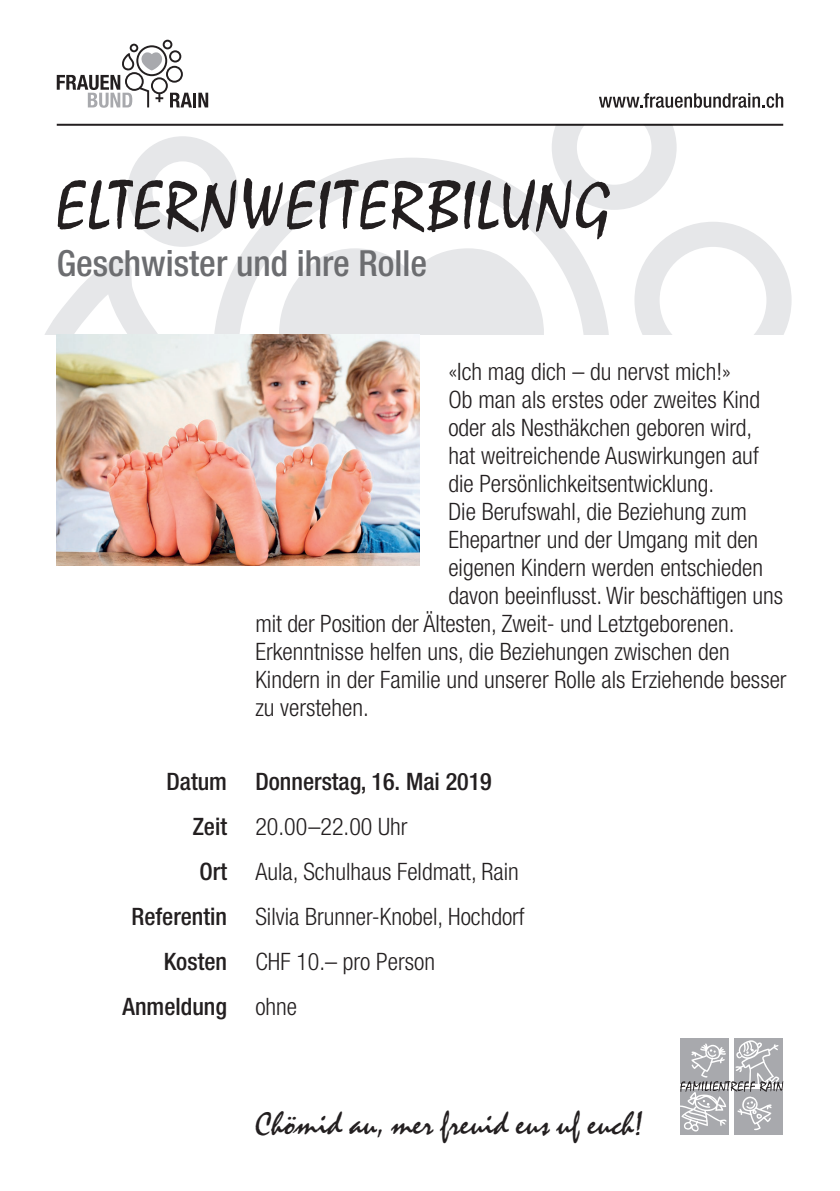
<style>
.page{position:relative;width:840px;height:1191px;background:#fff}
.page>*{position:absolute;margin:0;border:0;box-sizing:border-box;transform-origin:0 0}
.t1{font:66px "Mistral Std";letter-spacing:.03em;color:#231f20}
.t2{font:500 condensed 36px "Helvetica Neue LT Std";color:#6c6d70}
.t3{font:32px "Mistral Std";color:#231f20}
.t4{font:300 condensed 24px "Helvetica Neue LT Std";color:#231f20}
.t5{font:500 condensed 24px "Helvetica Neue LT Std";color:#231f20}
.s1{font-weight:500}
.s2{font-weight:300}
</style>
<div class="page">
<hr style="left:57px;top:124px;width:725px;height:2px;background:#231f20">
<hr style="left:193px;top:93px;width:3px;height:14px;background:#231f20">
<svg style="left:198px;top:93px;width:10px;height:14px"></svg>
<svg style="left:57px;top:40px;width:135px;height:68px"></svg>
<svg style="left:599px;top:93px;width:183px;height:15px"></svg>
<div style="left:734px;top:1089px;width:48px;height:45px;background:#a8a9ad"></div>
<div style="left:680px;top:1037px;width:48px;height:46px;background:#a8a9ad"></div>
<div style="left:734px;top:1037px;width:48px;height:46px;background:#a8a9ad"></div>
<div style="left:680px;top:1089px;width:48px;height:45px;background:#a8a9ad"></div>
<svg style="left:680px;top:1040px;width:102px;height:91px"></svg>
<img style="left:57px;top:334px;width:363px;height:232px">
<h1 class="t1" style="left:57px;top:167px;width:555px">Elternweiterbilung</h1>
<h2 class="t2" style="left:57px;top:241px;width:372px">Geschwister und ihre Rolle</h2>
<p class="t4" style="left:448px;top:358px;width:284px">«Ich mag dich – du nervst mich!»</p>
<p class="t4" style="left:448px;top:386px;width:313px">Ob man als erstes oder zweites Kind</p>
<p class="t4" style="left:448px;top:414px;width:305px">oder als Nesthäkchen geboren wird,</p>
<p class="t4" style="left:448px;top:442px;width:312px">hat weitreichende Auswirkungen auf</p>
<p class="t4" style="left:448px;top:470px;width:267px">die Persönlichkeitsentwicklung.</p>
<p class="t4" style="left:448px;top:498px;width:300px">Die Berufswahl, die Beziehung zum</p>
<p class="t4" style="left:448px;top:526px;width:311px">Ehepartner und der Umgang mit den</p>
<p class="t4" style="left:448px;top:554px;width:316px">eigenen Kindern werden entschieden</p>
<p class="t4" style="left:448px;top:582px;width:336px">davon beeinflusst. Wir beschäftigen uns</p>
<p class="t4" style="left:255px;top:610px;width:480px">mit der Position der Ältesten, Zweit- und Letztgeborenen.</p>
<p class="t4" style="left:255px;top:638px;width:475px">Erkenntnisse helfen uns, die Beziehungen zwischen den</p>
<p class="t4" style="left:255px;top:666px;width:532px">Kindern in der Familie und unserer Rolle als Erziehende besser</p>
<p class="t4" style="left:255px;top:694px;width:115px">zu verstehen.</p>
<p class="t5" style="left:166px;top:767px;width:326px">Datum Donnerstag, 16. Mai 2019</p>
<p class="t4" style="left:193px;top:813px;width:216px"><span class="s1">Zeit</span> 20.00–22.00 Uhr</p>
<p class="t4" style="left:199px;top:858px;width:321px"><span class="s1">Ort</span> Aula, Schulhaus Feldmatt, Rain</p>
<p class="t4" style="left:131px;top:903px;width:394px"><span class="s1">Referentin</span> Silvia Brunner-Knobel, Hochdorf</p>
<p class="t4" style="left:164px;top:948px;width:272px"><span class="s1">Kosten</span> CHF 10.– pro Person</p>
<p class="t5" style="left:122px;top:992px;width:176px">Anmeldung <span class="s2">ohne</span></p>
<h3 class="t3" style="left:255px;top:1105px;width:390px">Chömid au, mer freuid eus uf euch!</h3>
</div>
